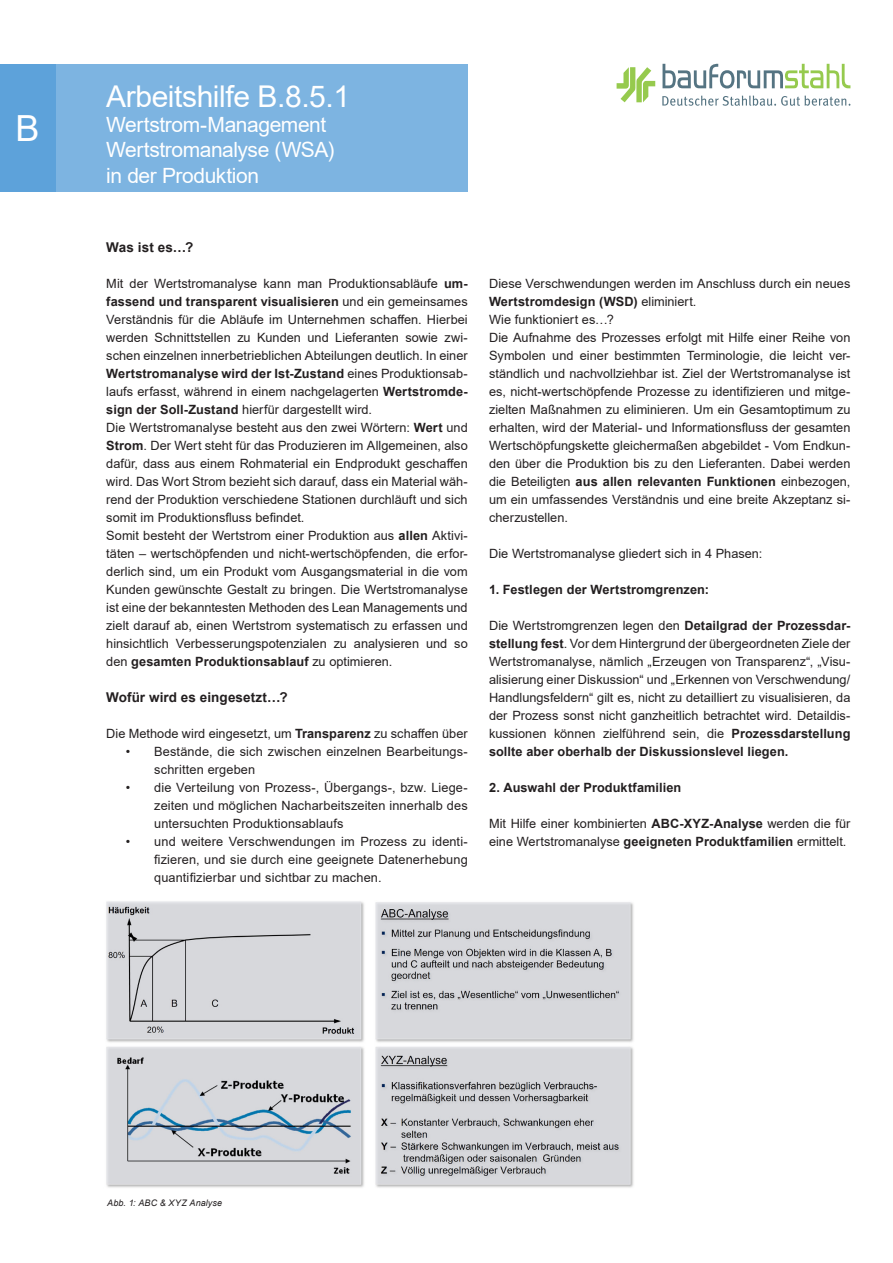
<style>
.page{position:relative;width:893px;height:1263px;background:#fff}
.page>*{position:absolute;margin:0;border:0;box-sizing:border-box;transform-origin:0 0}
.t1{font:36px "Arial";color:#fff}
.t2{font:30px "Arial";letter-spacing:-.015em;color:#fff}
.t3{font:21px/25.2px "Arial";letter-spacing:-.02em;color:#fff}
.t4{font:700 13.5px "Arial";letter-spacing:.005em;color:#231f20}
.t5{font:12.75px/18px "Arial";color:#231f20}
.t6{font:700 12.75px "Arial";letter-spacing:.005em;color:#231f20}
.t7{font:italic 9px "Arial";letter-spacing:.015em;color:#231f20}
.s1{font-weight:700}
</style>
<div class="page">
<div style="left:0;top:64px;width:55px;height:127px;background:#5da2da"></div>
<div style="left:55px;top:64px;width:413px;height:127px;background:#7db4e1"></div>
<svg style="left:662px;top:64px;width:188px;height:24px"></svg>
<svg style="left:662px;top:96px;width:188px;height:10px"></svg>
<svg style="left:617px;top:67px;width:38px;height:35px"></svg>
<img style="left:106px;top:901px;width:528px;height:287px">
<h1 class="t1" style="left:16px;top:107px;width:26px">B</h1>
<h2 class="t2" style="left:106px;top:85px;width:245px">Arbeitshilfe B.8.5.1</h2>
<h3 class="t3" style="left:106px;top:114px;width:230px">Wertstrom-Management<br>Wertstromanalyse (WSA) in der Produktion</h3>
<p class="t4" style="left:106px;top:242px;width:89px">Was ist es…?</p>
<p class="t5" style="left:106px;top:276px;width:363px">Mit der Wertstromanalyse kann man Produktionsabläufe <span class="s1">um&shy;fassend und transparent visualisieren</span> und ein gemeinsames Verständnis für die Abläufe im Unternehmen schaffen. Hierbei werden Schnittstellen zu Kunden und Lieferanten sowie zwi&shy;schen einzelnen innerbetrieblichen Abteilungen deutlich. In einer <span class="s1">Wertstromanalyse wird der Ist-Zustand</span> eines Produktionsab&shy;laufs erfasst, während in einem nachgelagerten <span class="s1">Wertstromde&shy;sign der Soll-Zustand</span> hierfür dargestellt wird.<br>Die Wertstromanalyse besteht aus den zwei Wörtern: <span class="s1">Wert</span> und <span class="s1">Strom</span>. Der Wert steht für das Produzieren im Allgemeinen, also dafür, dass aus einem Rohmaterial ein Endprodukt geschaffen wird. Das Wort Strom bezieht sich darauf, dass ein Material wäh&shy;rend der Produktion verschiedene Stationen durchläuft und sich somit im Produktionsfluss befindet.<br>Somit besteht der Wertstrom einer Produktion aus <span class="s1">allen</span> Aktivi&shy;täten – wertschöpfenden und nicht-wertschöpfenden, die erfor&shy;derlich sind, um ein Produkt vom Ausgangsmaterial in die vom Kunden gewünschte Gestalt zu bringen. Die Wertstromanalyse ist eine der bekanntesten Methoden des Lean Managements und zielt darauf ab, einen Wertstrom systematisch zu erfassen und hinsichtlich Verbesserungspotenzialen zu analysieren und so den <span class="s1">gesamten Produktionsablauf</span> zu optimieren.</p>
<p class="t4" style="left:106px;top:692px;width:183px">Wofür wird es eingesetzt…?</p>
<p class="t5" style="left:106px;top:726px;width:363px">Die Methode wird eingesetzt, um <span class="s1">Transparenz</span> zu schaffen über</p>
<p class="t5" style="left:154px;top:744px;width:315px;text-indent:-28px">• Bestände, die sich zwischen einzelnen Bearbeitungs&shy;schritten ergeben</p>
<p class="t5" style="left:154px;top:780px;width:315px;text-align:justify;text-indent:-28px">• die Verteilung von Prozess-, Übergangs-, bzw. Liege&shy;zeiten und möglichen Nacharbeitszeiten innerhalb des untersuchten Produktionsablaufs</p>
<p class="t5" style="left:154px;top:834px;width:315px;text-align:justify;text-indent:-28px">• und weitere Verschwendungen im Prozess zu identi&shy;fizieren, und sie durch eine geeignete Datenerhebung quantifizierbar und sichtbar zu machen.</p>
<p class="t5" style="left:489px;top:276px;width:363px">Diese Verschwendungen werden im Anschluss durch ein neues <span class="s1">Wertstromdesign (WSD)</span> eliminiert.<br>Wie funktioniert es…?<br>Die Aufnahme des Prozesses erfolgt mit Hilfe einer Reihe von Symbolen und einer bestimmten Terminologie, die leicht ver&shy;ständlich und nachvollziehbar ist. Ziel der Wertstromanalyse ist es, nicht-wertschöpfende Prozesse zu identifizieren und mitge&shy;zielten Maßnahmen zu eliminieren. Um ein Gesamtoptimum zu erhalten, wird der Material- und Informationsfluss der gesamten Wertschöpfungskette gleichermaßen abgebildet - Vom Endkun&shy;den über die Produktion bis zu den Lieferanten. Dabei werden die Beteiligten <span class="s1">aus allen relevanten Funktionen</span> einbezogen, um ein umfassendes Verständnis und eine breite Akzeptanz si&shy;cherzustellen.</p>
<p class="t5" style="left:489px;top:546px;width:275px">Die Wertstromanalyse gliedert sich in 4 Phasen:</p>
<p class="t6" style="left:489px;top:585px;width:222px">1. Festlegen der Wertstromgrenzen:</p>
<p class="t5" style="left:489px;top:618px;width:363px;text-align:justify">Die Wertstromgrenzen legen den <span class="s1">Detailgrad der Prozessdar&shy;stellung fest</span>. Vor dem Hintergrund der übergeordneten Ziele der Wertstromanalyse, nämlich „Erzeugen von Transparenz“, „Visu&shy;alisierung einer Diskussion“ und „Erkennen von Verschwendung/ Handlungsfeldern“ gilt es, nicht zu detailliert zu visualisieren, da der Prozess sonst nicht ganzheitlich betrachtet wird. Detaildis&shy;kussionen können zielführend sein, die <span class="s1">Prozessdarstellung sollte aber oberhalb der Diskussionslevel liegen.</span></p>
<p class="t6" style="left:489px;top:783px;width:194px">2. Auswahl der Produktfamilien</p>
<p class="t5" style="left:489px;top:814px;width:363px">Mit Hilfe einer kombinierten <span class="s1">ABC-XYZ-Analyse</span> werden die für eine Wertstromanalyse <span class="s1">geeigneten Produktfamilien</span> ermittelt.</p>
<p class="t7" style="left:107px;top:1199px;width:116px">Abb. 1: ABC &amp; XYZ Analyse</p>
</div>
